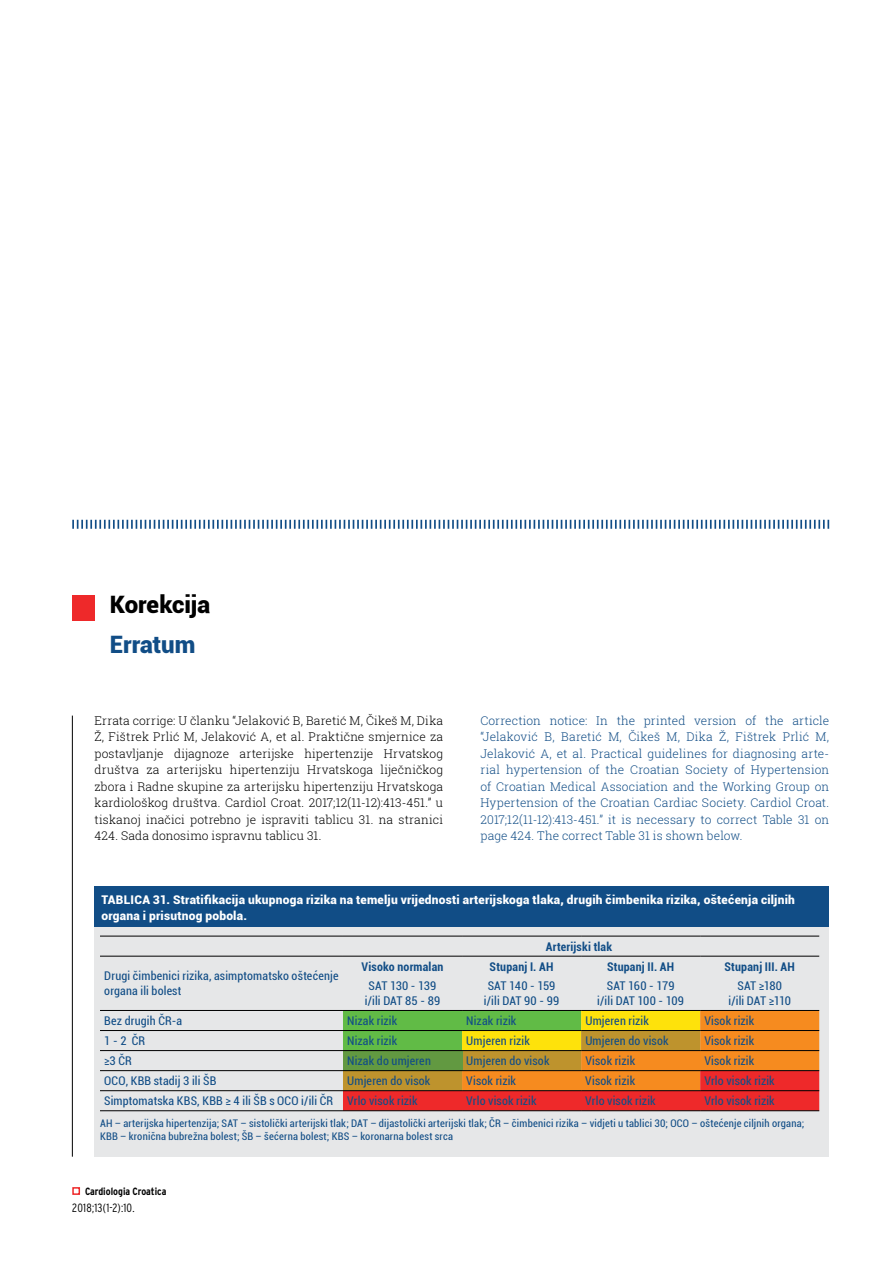
<style>
.page{position:relative;width:893px;height:1263px;background:#fff}
.page>*{position:absolute;margin:0;border:0;box-sizing:border-box;transform-origin:0 0}
.t1{font:900 24px "Roboto";color:#000}
.t2{font:900 24px "Roboto";color:#114d86}
.t3{font:condensed 12px/15px "Roboto";letter-spacing:.015em;color:#114d86;text-align:center}
.t4{font:300 12px/16.5px "Roboto Slab";letter-spacing:.01em;color:#000;text-align:justify}
.t5{font:300 12px/16.5px "Roboto Slab";letter-spacing:.01em;color:#114d86;text-align:justify}
.t6{font:900 12px/16.5px "Roboto";letter-spacing:.02em;color:#fff}
.t7{font:700 condensed 12px "Roboto";letter-spacing:.02em;color:#114d86}
.t8{font:condensed 12px/15px "Roboto";letter-spacing:-.02em;color:#114d86;text-align:center}
.t9{font:300 condensed 12px "Interstate";letter-spacing:.02em;color:#000}
.t10{font:condensed 10.5px/12.6px "Roboto";letter-spacing:.02em;color:#114d86}
.t11{font:700 condensed 10.5px "Interstate";color:#000}
</style>
<div class="page">
<div style="left:72px;top:1187px;width:8px;height:8px;border:2px solid #ee292a"></div>
<hr style="left:72px;top:716px;width:1px;height:441px;background:#000">
<svg style="left:72px;top:520px;width:757px;height:9px"></svg>
<div style="left:94px;top:886px;width:735px;height:271px;background:#e6e7e8"></div>
<div style="left:94px;top:886px;width:735px;height:41px;background:#114d86"></div>
<svg style="left:343px;top:1011px;width:476px;height:99px;background:#cd8329"></svg>
<hr style="left:100px;top:956px;width:243px;height:1px;background:#000">
<hr style="left:343px;top:956px;width:119px;height:1px;background:#000">
<hr style="left:462px;top:956px;width:119px;height:1px;background:#000">
<hr style="left:581px;top:956px;width:119px;height:1px;background:#000">
<hr style="left:700px;top:956px;width:119px;height:1px;background:#000">
<hr style="left:100px;top:1010px;width:243px;height:1px;background:#000">
<hr style="left:343px;top:1010px;width:119px;height:1px;background:#000">
<hr style="left:462px;top:1010px;width:119px;height:1px;background:#000">
<hr style="left:581px;top:1010px;width:119px;height:1px;background:#000">
<hr style="left:700px;top:1010px;width:119px;height:1px;background:#000">
<hr style="left:100px;top:1030px;width:243px;height:1px;background:#000">
<hr style="left:343px;top:1030px;width:119px;height:1px;background:#000">
<hr style="left:462px;top:1030px;width:119px;height:1px;background:#000">
<hr style="left:581px;top:1030px;width:119px;height:1px;background:#000">
<hr style="left:700px;top:1030px;width:119px;height:1px;background:#000">
<hr style="left:100px;top:1050px;width:243px;height:1px;background:#000">
<hr style="left:343px;top:1050px;width:119px;height:1px;background:#000">
<hr style="left:462px;top:1050px;width:119px;height:1px;background:#000">
<hr style="left:581px;top:1050px;width:119px;height:1px;background:#000">
<hr style="left:700px;top:1050px;width:119px;height:1px;background:#000">
<hr style="left:100px;top:1070px;width:243px;height:1px;background:#000">
<hr style="left:343px;top:1070px;width:119px;height:1px;background:#000">
<hr style="left:462px;top:1070px;width:119px;height:1px;background:#000">
<hr style="left:581px;top:1070px;width:119px;height:1px;background:#000">
<hr style="left:700px;top:1070px;width:119px;height:1px;background:#000">
<hr style="left:100px;top:1090px;width:243px;height:1px;background:#000">
<hr style="left:343px;top:1090px;width:119px;height:1px;background:#000">
<hr style="left:462px;top:1090px;width:119px;height:1px;background:#000">
<hr style="left:581px;top:1090px;width:119px;height:1px;background:#000">
<hr style="left:700px;top:1090px;width:119px;height:1px;background:#000">
<hr style="left:100px;top:1110px;width:243px;height:1px;background:#000">
<hr style="left:343px;top:1110px;width:119px;height:1px;background:#000">
<hr style="left:462px;top:1110px;width:119px;height:1px;background:#000">
<hr style="left:581px;top:1110px;width:119px;height:1px;background:#000">
<hr style="left:700px;top:1110px;width:119px;height:1px;background:#000">
<hr style="left:100px;top:936px;width:243px;height:1px;background:#000">
<hr style="left:343px;top:936px;width:119px;height:1px;background:#000">
<hr style="left:462px;top:936px;width:119px;height:1px;background:#000">
<hr style="left:581px;top:936px;width:119px;height:1px;background:#000">
<hr style="left:700px;top:936px;width:119px;height:1px;background:#000">
<div style="left:72px;top:595px;width:23px;height:23px;background:#ee292a"></div>
<div style="left:72px;top:598px;width:23px;height:23px;background:#ee292a"></div>
<h1 class="t1" style="left:110px;top:587px;width:102px">Korekcija</h1>
<h1 class="t2" style="left:110px;top:627px;width:87px">Erratum</h1>
<p class="t4" style="left:94px;top:712px;width:350px">Errata corrige: U članku “Jelaković B, Baretić M, Čikeš M, Dika Ž, Fištrek Prlić M, Jelaković A, et al. Praktične smjernice za postavljanje dijagnoze arterijske hipertenzije Hrvatskog društva za arterijsku hipertenziju Hrvatskoga liječničkog zbora i Radne skupine za arterijsku hipertenziju Hrvatskoga kardiološkog društva. Cardiol Croat. 2017;12(11-12):413-451.” u tiskanoj inačici potrebno je ispraviti tablicu 31. na stranici 424. Sada donosimo ispravnu tablicu 31.</p>
<p class="t5" style="left:480px;top:712px;width:350px">Correction notice: In the printed version of the article “Jelaković B, Baretić M, Čikeš M, Dika Ž, Fištrek Prlić M, Jelaković A, et al. Practical guidelines for diagnosing arte&shy;rial hypertension of the Croatian Society of Hypertension of Croatian Medical Association and the Working Group on Hypertension of the Croatian Cardiac Society. Cardiol Croat.<br>2017;12(11-12):413-451.” it is necessary to correct Table 31 on page 424. The correct Table 31 is shown below.</p>
<p class="t6" style="left:102px;top:891px;width:695px">Tablica 31. Stratifikacija ukupnoga rizika na temelju vrijednosti arterijskoga tlaka, drugih čimbenika rizika, oštećenja ciljnih organa i prisutnog pobola.</p>
<p class="t7" style="left:546px;top:938px;width:68px">Arterijski tlak</p>
<p class="t3" style="left:104px;top:968px;width:236px;text-align:left">Drugi čimbenici rizika, asimptomatsko oštećenje organa ili bolest</p>
<p class="t7" style="left:361px;top:958px;width:84px">Visoko normalan</p>
<p class="t3" style="left:365px;top:978px;width:77px">SAT 130 - 139 i/ili DAT 85 - 89</p>
<p class="t7" style="left:490px;top:958px;width:65px">Stupanj I. AH</p>
<p class="t3" style="left:484px;top:978px;width:77px">SAT 140 - 159 i/ili DAT 90 - 99</p>
<p class="t7" style="left:607px;top:958px;width:69px">Stupanj II. AH</p>
<p class="t3" style="left:597px;top:978px;width:88px">SAT 160 - 179<br>i/ili DAT 100 - 109</p>
<p class="t7" style="left:724px;top:958px;width:72px">Stupanj III. AH</p>
<p class="t8" style="left:728px;top:978px;width:64px">SAT ≥180 i/ili DAT ≥110</p>
<p class="t3" style="left:104px;top:1013px;width:79px">Bez drugih ČR-a</p>
<p class="t3" style="left:347px;top:1013px;width:52px">Nizak rizik</p>
<p class="t3" style="left:466px;top:1013px;width:52px">Nizak rizik</p>
<p class="t3" style="left:585px;top:1013px;width:65px">Umjeren rizik</p>
<p class="t3" style="left:704px;top:1013px;width:51px">Visok rizik</p>
<p class="t3" style="left:104px;top:1033px;width:43px">1 - 2 ČR</p>
<p class="t3" style="left:347px;top:1033px;width:52px">Nizak rizik</p>
<p class="t3" style="left:466px;top:1033px;width:65px">Umjeren rizik</p>
<p class="t3" style="left:585px;top:1033px;width:85px">Umjeren do visok</p>
<p class="t3" style="left:704px;top:1033px;width:51px">Visok rizik</p>
<p class="t3" style="left:104px;top:1053px;width:29px">≥3 ČR</p>
<p class="t3" style="left:347px;top:1053px;width:85px">Nizak do umjeren</p>
<p class="t3" style="left:466px;top:1053px;width:85px">Umjeren do visok</p>
<p class="t3" style="left:585px;top:1053px;width:51px">Visok rizik</p>
<p class="t3" style="left:704px;top:1053px;width:51px">Visok rizik</p>
<p class="t3" style="left:104px;top:1073px;width:114px">OCO, KBB stadij 3 ili ŠB</p>
<p class="t3" style="left:347px;top:1073px;width:85px">Umjeren do visok</p>
<p class="t3" style="left:466px;top:1073px;width:51px">Visok rizik</p>
<p class="t3" style="left:585px;top:1073px;width:51px">Visok rizik</p>
<p class="t3" style="left:704px;top:1073px;width:72px">Vrlo visok rizik</p>
<p class="t3" style="left:104px;top:1093px;width:315px">Simptomatska KBS, KBB ≥ 4 ili ŠB s OCO i/ili ČR Vrlo visok rizik</p>
<p class="t3" style="left:466px;top:1093px;width:72px">Vrlo visok rizik</p>
<p class="t3" style="left:585px;top:1093px;width:72px">Vrlo visok rizik</p>
<p class="t3" style="left:704px;top:1093px;width:72px">Vrlo visok rizik</p>
<p class="t10" style="left:100px;top:1117px;width:706px">AH – arterijska hipertenzija; SAT – sistolički arterijski tlak; DAT – dijastolički arterijski tlak; ČR – čimbenici rizika – vidjeti u tablici 30; OCO – oštećenje ciljnih organa;<br>KBB – kronična bubrežna bolest; ŠB – šećerna bolest; KBS – koronarna bolest srca</p>
<p class="t11" style="left:85px;top:1185px;width:83px">Cardiologia Croatica</p>
<p class="t9" style="left:72px;top:1201px;width:64px">2018;13(1-2):10.</p>
</div>
